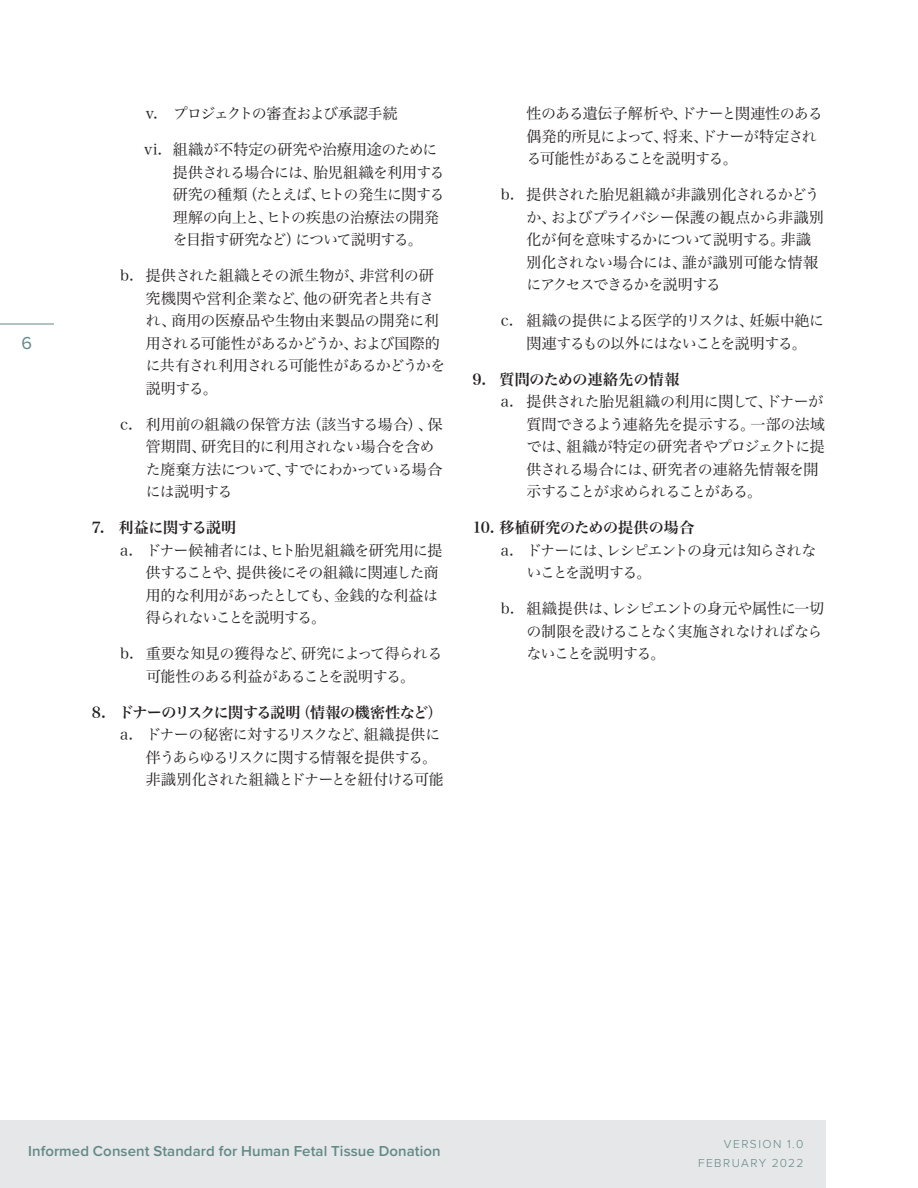
<style>
.page{position:relative;width:918px;height:1188px;background:#fff}
.page>*{position:absolute;margin:0;border:0;box-sizing:border-box;transform-origin:0 0}
.t1{font:18px "Proxima Nova";color:#628986}
.t2{font:15px/22.5px "Hira Min Pro W3";letter-spacing:-.035em;color:#231f20}
.t3{font:600 15px "Proxima Nova";letter-spacing:.005em;color:#628986}
.t4{font:15px "Hira Min Pro W6";letter-spacing:-.015em;color:#231f20}
.t5{font:15px/22.5px "Hira Min Pro W3";letter-spacing:-.07em;color:#231f20}
.t6{font:15px "Hira Min Pro W6";letter-spacing:.01em;color:#231f20}
.t7{font:15px "Hira Min Pro W6";letter-spacing:.015em;color:#231f20}
.t8{font:300 12px/19.5px "Proxima Nova";letter-spacing:.12em;color:#628986;text-align:right}
</style>
<div class="page">
<hr style="left:0;top:324px;width:54px;height:1px;background:#628986">
<div style="left:0;top:1120px;width:826px;height:68px;background:#e6e7e9"></div>
<p class="t1" style="left:22px;top:330px;width:12px">6</p>
<p class="t2" style="left:146px;top:101px;width:254px">v. プロジェクトの審査および承認手続</p>
<p class="t2" style="left:173px;top:137px;width:273px;text-indent:-28px">vi. 組織が不特定の研究や治療用途のために提供される場合には、胎児組織を利用する研究の種類（たとえば、ヒトの発生に関する理解の向上と、ヒトの疾患の治療法の開発を目指す研究など）について説明する。</p>
<p class="t2" style="left:146px;top:263px;width:301px;text-indent:-26px">b. 提供された組織とその派生物が、非営利の研究機関や営利企業など、他の研究者と共有され、商用の医療品や生物由来製品の開発に利用される可能性があるかどうか、および国際的に共有され利用される可能性があるかどうかを説明する。</p>
<p class="t2" style="left:146px;top:412px;width:299px;text-indent:-26px">c. 利用前の組織の保管方法（該当する場合）、保管期間、研究目的に利用されない場合を含めた廃棄方法について、すでにわかっている場合には説明する</p>
<p class="t4" style="left:92px;top:515px;width:146px">7. 利益に関する説明</p>
<p class="t2" style="left:146px;top:538px;width:298px;text-indent:-26px">a. ドナー候補者には、ヒト胎児組織を研究用に提供することや、提供後にその組織に関連した商用的な利用があったとしても、金銭的な利益は得られないことを説明する。</p>
<p class="t2" style="left:120px;top:641px;width:324px;text-align:center">b. 重要な知見の獲得など、研究によって得られる可能性のある利益があることを説明する。</p>
<p class="t4" style="left:92px;top:699px;width:352px">8. ドナーのリスクに関する説明（情報の機密性など）</p>
<p class="t2" style="left:146px;top:722px;width:299px;text-indent:-26px">a. ドナーの秘密に対するリスクなど、組織提供に伴うあらゆるリスクに関する情報を提供する。非識別化された組織とドナーとを紐付ける可能</p>
<p class="t2" style="left:526px;top:101px;width:298px">性のある遺伝子解析や、ドナーと関連性のある偶発的所見によって、将来、ドナーが特定される可能性があることを説明する。</p>
<p class="t2" style="left:526px;top:182px;width:299px;text-indent:-26px">b. 提供された胎児組織が非識別化されるかどうか、およびプライバシー保護の観点から非識別化が何を意味するかについて説明する。非識別化されない場合には、誰が識別可能な情報にアクセスできるかを説明する</p>
<p class="t2" style="left:501px;top:308px;width:325px;text-align:center">c. 組織の提供による医学的リスクは、妊娠中絶に関連するもの以外にはないことを説明する。</p>
<p class="t7" style="left:472px;top:366px;width:208px">9. 質問のための連絡先の情報</p>
<p class="t2" style="left:526px;top:389px;width:300px;text-indent:-26px">a. 提供された胎児組織の利用に関して、ドナーが質問できるよう連絡先を提示する。一部の法域では、組織が特定の研究者やプロジェクトに提供される場合には、研究者の連絡先情報を開示することが求められることがある。</p>
<p class="t6" style="left:472px;top:515px;width:223px">10. 移植研究のための提供の場合</p>
<p class="t5" style="left:526px;top:538px;width:292px;text-indent:-26px">a. ドナーには、レシピエントの身元は知らされないことを説明する。</p>
<p class="t2" style="left:526px;top:596px;width:299px;text-indent:-25px">b. 組織提供は、レシピエントの身元や属性に一切の制限を設けることなく実施されなければならないことを説明する。</p>
<p class="t3" style="left:28px;top:1140px;width:414px">Informed Consent Standard for Human Fetal Tissue Donation</p>
<p class="t8" style="left:698px;top:1134px;width:107px">VERSION 1.0<br>FEBRUARY 2022</p>
</div>
